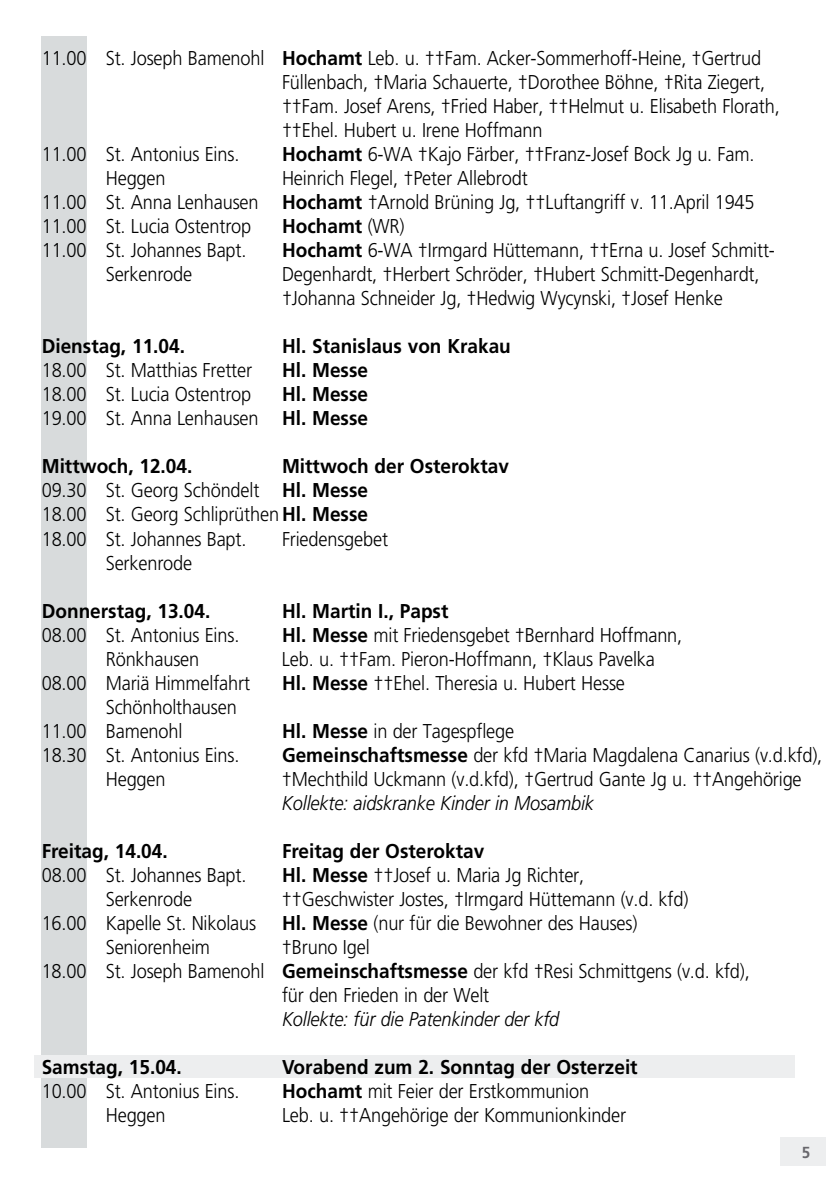
<style>
.page{position:relative;width:840px;height:1191px;background:#fff}
.page>*{position:absolute;margin:0;border:0;box-sizing:border-box;transform-origin:0 0}
.t1{font:300 20px/24px "Frutiger";letter-spacing:-.01em;color:#000;scale:.91 1}
.t2{font:700 20px "Frutiger";color:#000;scale:.95 1}
.t3{font:italic 300 20px "Frutiger";letter-spacing:-.01em;color:#000;scale:.91 1}
.t4{font:700 16px "Frutiger";color:#68676c;scale:.95 1}
.s1{font-weight:700}
.s2{font-weight:300}
</style>
<div class="page">
<div style="left:780px;top:1137px;width:45px;height:28px;background:#edeeef"></div>
<div style="left:41px;top:36px;width:45px;height:1111px;background:#d8dbdc"></div>
<div style="left:34px;top:1054px;width:759px;height:23px;background:#edeeef"></div>
<p class="t1" style="left:42px;top:46px;width:791px">11.00 St. Joseph Bamenohl <span class="s1">Hochamt</span> Leb. u. ††Fam. Acker-Sommerhoff-Heine, †Gertrud</p>
<p class="t1" style="left:282px;top:70px;width:532px">Füllenbach, †Maria Schauerte, †Dorothee Böhne, †Rita Ziegert,</p>
<p class="t1" style="left:282px;top:94px;width:548px">††Fam. Josef Arens, †Fried Haber, ††Helmut u. Elisabeth Florath,</p>
<p class="t1" style="left:282px;top:118px;width:288px">††Ehel. Hubert u. Irene Hoffmann</p>
<p class="t1" style="left:42px;top:142px;width:218px">11.00 St. Antonius Eins.</p>
<p class="t1" style="left:282px;top:142px;width:520px"><span class="s1">Hochamt</span> 6-WA †Kajo Färber, ††Franz-Josef Bock Jg u. Fam.</p>
<p class="t1" style="left:106px;top:166px;width:67px">Heggen</p>
<p class="t1" style="left:42px;top:166px;width:784px;text-indent:240px">Heinrich Flegel, †Peter Allebrodt<br>11.00 St. Anna Lenhausen <span class="s1">Hochamt</span> †Arnold Brüning Jg, ††Luftangriff v. 11.April 1945<br>11.00 St. Lucia Ostentrop</p>
<p class="t2" style="left:282px;top:215px;width:130px">Hochamt <span class="s2">(WR)</span></p>
<p class="t1" style="left:42px;top:238px;width:226px">11.00 St. Johannes Bapt.</p>
<p class="t1" style="left:282px;top:238px;width:543px"><span class="s1">Hochamt</span> 6-WA †Irmgard Hüttemann, ††Erna u. Josef Schmitt-</p>
<p class="t1" style="left:106px;top:262px;width:96px">Serkenrode</p>
<p class="t1" style="left:282px;top:262px;width:526px">Degenhardt, †Herbert Schröder, †Hubert Schmitt-Degenhardt, †Johanna Schneider Jg, †Hedwig Wycynski, †Josef Henke</p>
<p class="t2" style="left:42px;top:335px;width:152px">Dienstag, 11.04.</p>
<p class="t2" style="left:282px;top:335px;width:242px">Hl. Stanislaus von Krakau</p>
<p class="t1" style="left:42px;top:358px;width:232px">18.00 St. Matthias Fretter</p>
<p class="t2" style="left:282px;top:359px;width:92px">Hl. Messe</p>
<p class="t1" style="left:42px;top:382px;width:232px">18.00 St. Lucia Ostentrop</p>
<p class="t1" style="left:42px;top:382px;width:360px;text-align:right"><span class="s1">Hl. Messe<br></span>19.00 St. Anna Lenhausen <span class="s1">Hl. Messe</span></p>
<p class="t2" style="left:42px;top:455px;width:160px">Mittwoch, 12.04.</p>
<p class="t1" style="left:42px;top:454px;width:514px;text-indent:240px"><span class="s1">Mittwoch der Osteroktav<br></span>09.30 St. Georg Schöndelt <span class="s1">Hl. Messe<br></span>18.00 St. Georg Schliprüthen <span class="s1">Hl. Messe<br></span>18.00 St. Johannes Bapt.</p>
<p class="t1" style="left:282px;top:526px;width:118px">Friedensgebet</p>
<p class="t1" style="left:106px;top:550px;width:96px">Serkenrode</p>
<p class="t2" style="left:42px;top:599px;width:179px">Donnerstag, 13.04.</p>
<p class="t2" style="left:282px;top:599px;width:177px">Hl. Martin I., Papst</p>
<p class="t1" style="left:42px;top:622px;width:218px">08.00 St. Antonius Eins.</p>
<p class="t1" style="left:282px;top:622px;width:441px"><span class="s1">Hl. Messe</span> mit Friedensgebet †Bernhard Hoffmann,</p>
<p class="t1" style="left:106px;top:646px;width:104px">Rönkhausen</p>
<p class="t1" style="left:282px;top:646px;width:411px">Leb. u. ††Fam. Pieron-Hoffmann, †Klaus Pavelka</p>
<p class="t1" style="left:42px;top:670px;width:230px">08.00 Mariä Himmelfahrt</p>
<p class="t1" style="left:282px;top:670px;width:378px"><span class="s1">Hl. Messe</span> ††Ehel. Theresia u. Hubert Hesse</p>
<p class="t1" style="left:42px;top:694px;width:216px;text-indent:64px">Schönholthausen<br>11.00 Bamenohl</p>
<p class="t1" style="left:282px;top:718px;width:256px"><span class="s1">Hl. Messe</span> in der Tagespflege</p>
<p class="t1" style="left:42px;top:742px;width:218px">18.30 St. Antonius Eins.</p>
<p class="t1" style="left:282px;top:742px;width:595px"><span class="s1">Gemeinschaftsmesse</span> der kfd †Maria Magdalena Canarius (v.d.kfd),</p>
<p class="t1" style="left:106px;top:766px;width:67px">Heggen</p>
<p class="t1" style="left:282px;top:766px;width:572px">†Mechthild Uckmann (v.d.kfd), †Gertrud Gante Jg u. ††Angehörige</p>
<p class="t3" style="left:282px;top:791px;width:344px">Kollekte: aidskranke Kinder in Mosambik</p>
<p class="t2" style="left:42px;top:839px;width:134px">Freitag, 14.04.</p>
<p class="t2" style="left:282px;top:839px;width:214px">Freitag der Osteroktav</p>
<p class="t1" style="left:42px;top:862px;width:226px">08.00 St. Johannes Bapt.</p>
<p class="t1" style="left:282px;top:862px;width:333px"><span class="s1">Hl. Messe</span> ††Josef u. Maria Jg Richter,</p>
<p class="t1" style="left:106px;top:886px;width:96px">Serkenrode</p>
<p class="t1" style="left:282px;top:886px;width:448px">††Geschwister Jostes, †Irmgard Hüttemann (v.d. kfd)</p>
<p class="t1" style="left:42px;top:910px;width:237px">16.00 Kapelle St. Nikolaus</p>
<p class="t1" style="left:282px;top:910px;width:392px"><span class="s1">Hl. Messe</span> (nur für die Bewohner des Hauses)</p>
<p class="t1" style="left:106px;top:934px;width:116px">Seniorenheim</p>
<p class="t1" style="left:282px;top:934px;width:98px">†Bruno Igel</p>
<p class="t1" style="left:42px;top:958px;width:779px">18.00 St. Joseph Bamenohl <span class="s1">Gemeinschaftsmesse</span> der kfd †Resi Schmittgens (v.d. kfd),</p>
<p class="t1" style="left:282px;top:982px;width:229px">für den Frieden in der Welt</p>
<p class="t3" style="left:282px;top:1007px;width:306px">Kollekte: für die Patenkinder der kfd</p>
<p class="t2" style="left:42px;top:1055px;width:149px">Samstag, 15.04.</p>
<p class="t2" style="left:282px;top:1055px;width:376px">Vorabend zum 2. Sonntag der Osterzeit</p>
<p class="t1" style="left:42px;top:1078px;width:218px">10.00 St. Antonius Eins.</p>
<p class="t1" style="left:282px;top:1078px;width:339px"><span class="s1">Hochamt</span> mit Feier der Erstkommunion</p>
<p class="t1" style="left:106px;top:1102px;width:67px">Heggen</p>
<p class="t1" style="left:282px;top:1102px;width:379px">Leb. u. ††Angehörige der Kommunionkinder</p>
<p class="t4" style="left:801px;top:1143px;width:10px">5</p>
</div>
